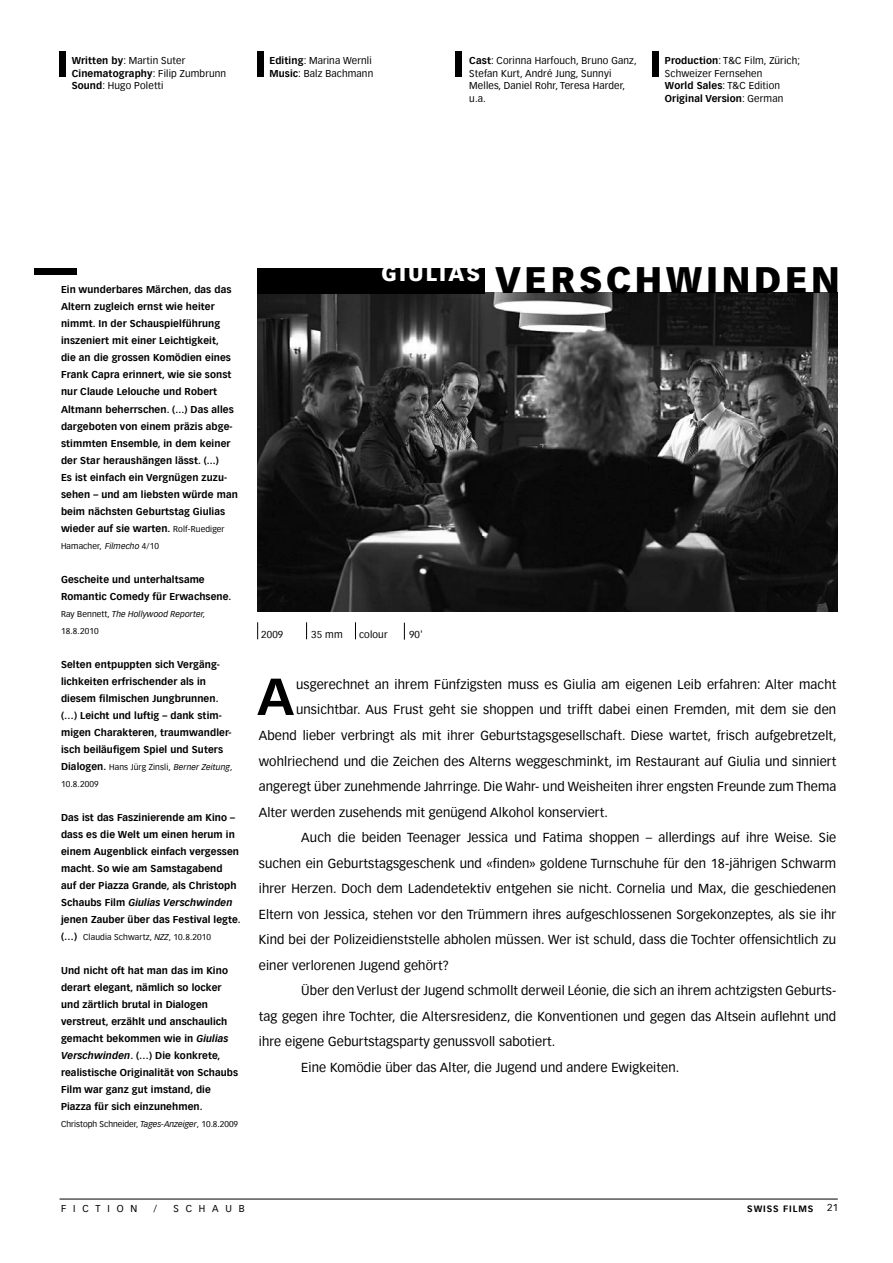
<style>
.page{position:relative;width:893px;height:1263px;background:#fff}
.page>*{position:absolute;margin:0;border:0;box-sizing:border-box;transform-origin:0 0}
.t1{font:700 51px "Vectora Com";color:#000}
.t2{font:900 36px "Vectora Com";letter-spacing:.1em;color:#000}
.t3{font:900 21px "Vectora Com";letter-spacing:.1em;color:#fff}
.t4{font:12.75px "Vectora Com";letter-spacing:.01em;color:#000}
.t5{font:700 9.75px/17px "Vectora Com";letter-spacing:.01em;color:#000}
.t6{font:9.75px/12.8px "Vectora Com";letter-spacing:.015em;color:#000}
.t7{font:9.75px "Vectora Com";letter-spacing:.7em;color:#000}
.t8{font:700 9px "Vectora Com";letter-spacing:.1em;color:#000}
.t9{font:8.25px/17px "Vectora Com";letter-spacing:.015em;color:#000}
.t10{font:italic 8.25px/17px "Vectora Com";letter-spacing:.01em;color:#000}
.s1{font-weight:700}
.s2{font-weight:400;font-size:8.25px}
.s3{font-style:italic}
.s4{font-style:normal}
.s5{font-weight:700;font-size:9.75px}
</style>
<div class="page">
<img style="left:257px;top:293px;width:581px;height:319px">
<svg style="left:306px;top:622px;width:1px;height:17px"></svg>
<svg style="left:257px;top:622px;width:1px;height:17px"></svg>
<svg style="left:355px;top:622px;width:1px;height:17px"></svg>
<div style="left:34px;top:268px;width:43px;height:6px;background:#000"></div>
<hr style="left:60px;top:1199px;width:778px;height:1px;background:#000">
<div style="left:257px;top:268px;width:228px;height:25px;background:#000"></div>
<svg style="left:404px;top:623px;width:1px;height:17px"></svg>
<div style="left:257px;top:51px;width:7px;height:26px;background:#000"></div>
<div style="left:455px;top:51px;width:6px;height:26px;background:#000"></div>
<div style="left:653px;top:51px;width:6px;height:26px;background:#000"></div>
<div style="left:60px;top:51px;width:6px;height:26px;background:#000"></div>
<p class="t6" style="left:72px;top:54px;width:156px"><span class="s1">Written by</span>: Martin Suter<br><span class="s1">Cinematography</span>: Filip Zumbrunn<br><span class="s1">Sound</span>: Hugo Poletti</p>
<p class="t6" style="left:469px;top:54px;width:169px"><span class="s1">Cast</span>: Corinna Harfouch, Bruno Ganz,<br>Stefan Kurt, André Jung, Sunnyi<br>Melles, Daniel Rohr, Teresa Harder, u.a.</p>
<p class="t6" style="left:665px;top:54px;width:137px"><span class="s1">Production</span>: T&amp;C Film, Zürich;<br>Schweizer Fernsehen<br><span class="s1">World Sales</span>: T&amp;C Edition<br><span class="s1">Original Version</span>: German</p>
<p class="t6" style="left:269px;top:54px;width:105px"><span class="s1">Editing</span>: Marina Wernli<br><span class="s1">Music</span>: Balz Bachmann</p>
<p class="t5" style="left:61px;top:281px;width:178px">Ein wunderbares Märchen, das das Altern zugleich ernst wie heiter nimmt. In der Schauspielführung inszeniert mit einer Leichtigkeit,<br>die an die grossen Komödien eines Frank Capra erinnert, wie sie sonst nur Claude Lelouche und Robert Altmann beherrschen. (...) Das alles dargeboten von einem präzis abge&shy;stimmten Ensemble, in dem keiner der Star heraushängen lässt. (...)<br>Es ist einfach ein Vergnügen zuzu&shy;sehen – und am liebsten würde man beim nächsten Geburtstag Giulias wieder auf sie warten. <span class="s2">Rolf-Ruediger</span></p>
<p class="t9" style="left:61px;top:537px;width:100px">Hamacher, <span class="s3">Filmecho</span> 4/10</p>
<p class="t5" style="left:61px;top:571px;width:172px">Gescheite und unterhaltsame<br>Romantic Comedy für Erwachsene.</p>
<p class="t10" style="left:61px;top:605px;width:146px"><span class="s4">Ray Bennett,</span> The Hollywood Reporter,<br><span class="s4">18.8.2010</span></p>
<p class="t5" style="left:61px;top:656px;width:172px">Selten entpuppten sich Vergäng&shy;lichkeiten erfrischender als in diesem filmischen Jungbrunnen. (…) Leicht und luftig – dank stim&shy;migen Charakteren, traumwandler&shy;isch beiläufigem Spiel und Suters</p>
<p class="t9" style="left:61px;top:758px;width:173px"><span class="s5">Dialogen.</span> Hans Jürg Zinsli, <span class="s3">Berner Zeitung</span>,<br>10.8.2009</p>
<p class="t5" style="left:61px;top:809px;width:181px">Das ist das Faszinierende am Kino – dass es die Welt um einen herum in einem Augenblick einfach vergessen macht. So wie am Samstagabend<br>auf der Piazza Grande, als Christoph Schaubs Film <span class="s3">Giulias Verschwinden </span>jenen Zauber über das Festival legte.</p>
<p class="t9" style="left:61px;top:928px;width:152px"><span class="s5">(…)</span> Claudia Schwartz, <span class="s3">NZZ</span>, 10.8.2010</p>
<p class="t5" style="left:61px;top:962px;width:179px">Und nicht oft hat man das im Kino derart elegant, nämlich so locker und zärtlich brutal in Dialogen verstreut, erzählt und anschaulich gemacht bekommen wie in <span class="s3">Giulias Verschwinden</span>. (…) Die konkrete, realistische Originalität von Schaubs Film war ganz gut imstand, die Piazza für sich einzunehmen.</p>
<p class="t9" style="left:61px;top:1116px;width:179px">Christoph Schneider, <span class="s3">Tages-Anzeiger</span>, 10.8.2009</p>
<h3 class="t3" style="left:381px;top:261px;width:100px">GIULIAS</h3>
<h2 class="t2" style="left:495px;top:258px;width:346px">VERSCHWINDEN</h2>
<p class="t6" style="left:261px;top:628px;width:24px">2009</p>
<p class="t6" style="left:311px;top:628px;width:33px">35 mm</p>
<p class="t6" style="left:359px;top:628px;width:30px">colour</p>
<p class="t6" style="left:409px;top:628px;width:15px">90'</p>
<h1 class="t1" style="left:257px;top:666px;width:38px">A</h1>
<p class="t4" style="left:296px;top:677px;width:542px">usgerechnet an ihrem Fünfzigsten muss es Giulia am eigenen Leib erfahren: Alter macht</p>
<p class="t4" style="left:296px;top:702px;width:542px">unsichtbar. Aus Frust geht sie shoppen und trifft dabei einen Fremden, mit dem sie den</p>
<p class="t4" style="left:259px;top:728px;width:579px">Abend lieber verbringt als mit ihrer Geburtstagsgesellschaft. Diese wartet, frisch aufgebretzelt,</p>
<p class="t4" style="left:259px;top:753px;width:579px">wohlriechend und die Zeichen des Alterns weggeschminkt, im Restaurant auf Giulia und sinniert</p>
<p class="t4" style="left:259px;top:779px;width:579px">angeregt über zunehmende Jahrringe. Die Wahr- und Weisheiten ihrer engsten Freunde zum Thema</p>
<p class="t4" style="left:259px;top:805px;width:351px">Alter werden zusehends mit genügend Alkohol konserviert.</p>
<p class="t4" style="left:301px;top:830px;width:536px">Auch die beiden Teenager Jessica und Fatima shoppen – allerdings auf ihre Weise. Sie</p>
<p class="t4" style="left:259px;top:856px;width:579px">suchen ein Geburtstagsgeschenk und «finden» goldene Turnschuhe für den 18-jährigen Schwarm</p>
<p class="t4" style="left:259px;top:881px;width:579px">ihrer Herzen. Doch dem Ladendetektiv entgehen sie nicht. Cornelia und Max, die geschiedenen</p>
<p class="t4" style="left:259px;top:907px;width:579px">Eltern von Jessica, stehen vor den Trümmern ihres aufgeschlossenen Sorgekonzeptes, als sie ihr</p>
<p class="t4" style="left:259px;top:932px;width:579px">Kind bei der Polizeidienststelle abholen müssen. Wer ist schuld, dass die Tochter offensichtlich zu</p>
<p class="t4" style="left:259px;top:958px;width:192px">einer verlorenen Jugend gehört?</p>
<p class="t4" style="left:301px;top:983px;width:536px">Über den Verlust der Jugend schmollt derweil Léonie, die sich an ihrem achtzigsten Geburts-</p>
<p class="t4" style="left:259px;top:1009px;width:579px">tag gegen ihre Tochter, die Altersresidenz, die Konventionen und gegen das Altsein auflehnt und</p>
<p class="t4" style="left:259px;top:1034px;width:298px">ihre eigene Geburtstagsparty genussvoll sabotiert.</p>
<p class="t4" style="left:301px;top:1060px;width:379px">Eine Komödie über das Alter, die Jugend und andere Ewigkeiten.</p>
<p class="t7" style="left:61px;top:1203px;width:78px">FICTION</p>
<p class="t6" style="left:154px;top:1202px;width:5px">/</p>
<p class="t6" style="left:174px;top:1202px;width:73px">SCHAUB</p>
<p class="t8" style="left:747px;top:1203px;width:67px">SWISS FILMS</p>
<p class="t6" style="left:827px;top:1202px;width:13px">21</p>
</div>
